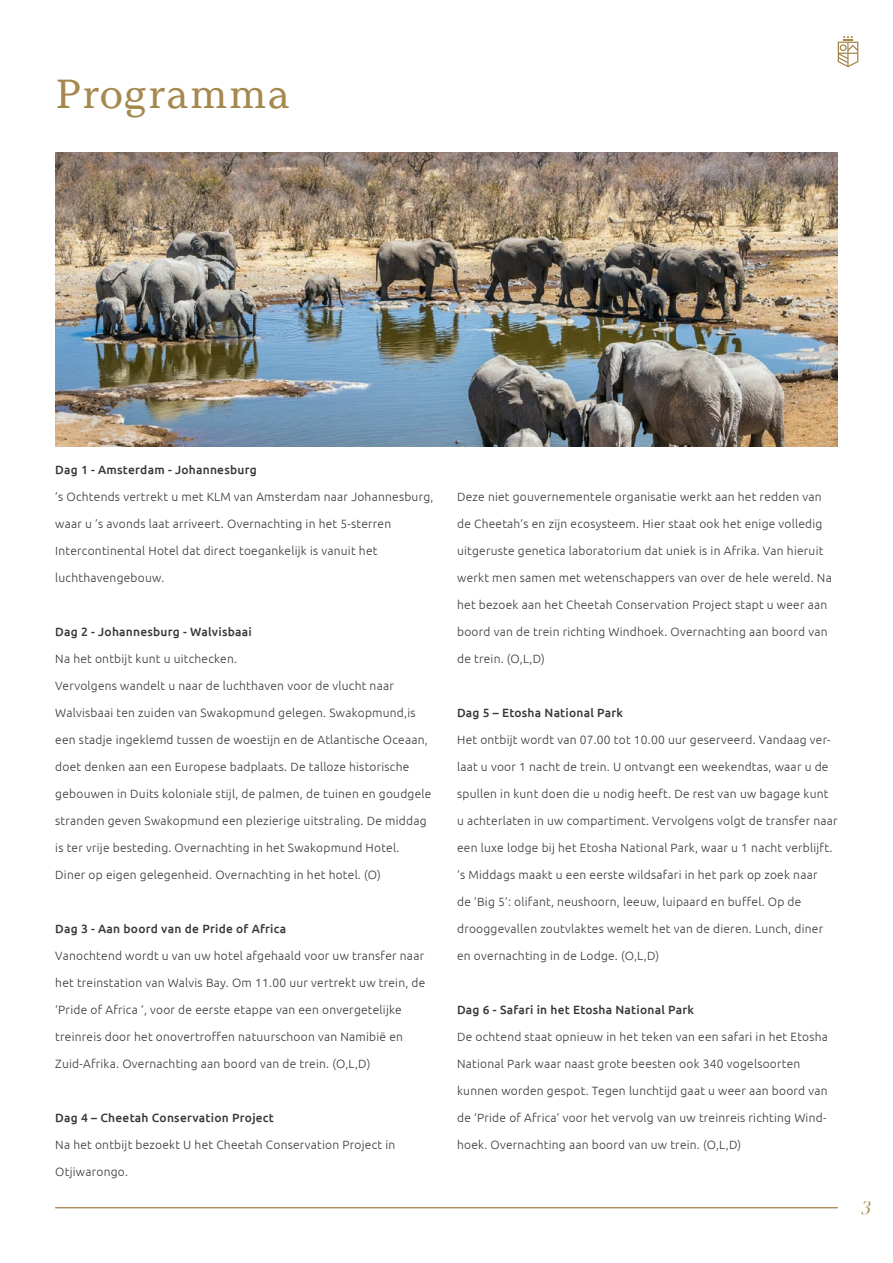
<style>
.page{position:relative;width:893px;height:1263px;background:#fff}
.page>*{position:absolute;margin:0;border:0;box-sizing:border-box;transform-origin:0 0}
.t1{font:40.5px "Argesta Text";color:#a5884e}
.t2{font:italic 18px "Argesta Hairline";color:#a5884e}
.t3{font:300 12px "Ubuntu";letter-spacing:.02em;color:#383837}
.t4{font:500 12px "Ubuntu";letter-spacing:.02em;color:#383837}
</style>
<div class="page">
<hr style="left:55px;top:1207px;width:783px;height:1px;background:#a5884e">
<img style="left:55px;top:152px;width:783px;height:295px">
<svg style="left:838px;top:36px;width:20px;height:31px"></svg>
<h1 class="t1" style="left:55px;top:69px;width:237px">Programma</h1>
<p class="t4" style="left:55px;top:462px;width:203px">Dag 1 - Amsterdam - Johannesburg</p>
<p class="t3" style="left:55px;top:489px;width:380px">’s Ochtends vertrekt u met KLM van Amsterdam naar Johannesburg,</p>
<p class="t3" style="left:55px;top:516px;width:337px">waar u ’s avonds laat arriveert. Overnachting in het 5-sterren</p>
<p class="t3" style="left:55px;top:543px;width:324px">Intercontinental Hotel dat direct toegankelijk is vanuit het</p>
<p class="t3" style="left:55px;top:570px;width:111px">luchthavengebouw.</p>
<p class="t4" style="left:55px;top:624px;width:198px">Dag 2 - Johannesburg - Walvisbaai</p>
<p class="t3" style="left:55px;top:651px;width:183px">Na het ontbijt kunt u uitchecken.</p>
<p class="t3" style="left:55px;top:678px;width:340px">Vervolgens wandelt u naar de luchthaven voor de vlucht naar</p>
<p class="t3" style="left:55px;top:705px;width:362px">Walvisbaai ten zuiden van Swakopmund gelegen. Swakopmund,is</p>
<p class="t3" style="left:55px;top:732px;width:374px">een stadje ingeklemd tussen de woestijn en de Atlantische Oceaan,</p>
<p class="t3" style="left:55px;top:759px;width:356px">doet denken aan een Europese badplaats. De talloze historische</p>
<p class="t3" style="left:55px;top:786px;width:378px">gebouwen in Duits koloniale stijl, de palmen, de tuinen en goudgele</p>
<p class="t3" style="left:55px;top:813px;width:373px">stranden geven Swakopmund een plezierige uitstraling. De middag</p>
<p class="t3" style="left:55px;top:840px;width:346px">is ter vrije besteding. Overnachting in het Swakopmund Hotel.</p>
<p class="t3" style="left:55px;top:867px;width:327px">Diner op eigen gelegenheid. Overnachting in het hotel. (O)</p>
<p class="t4" style="left:55px;top:921px;width:232px">Dag 3 - Aan boord van de Pride of Africa</p>
<p class="t3" style="left:55px;top:948px;width:370px">Vanochtend wordt u van uw hotel afgehaald voor uw transfer naar</p>
<p class="t3" style="left:55px;top:975px;width:372px">het treinstation van Walvis Bay. Om 11.00 uur vertrekt uw trein, de</p>
<p class="t3" style="left:55px;top:1002px;width:348px">‘Pride of Africa ’, voor de eerste etappe van een onvergetelijke</p>
<p class="t3" style="left:55px;top:1029px;width:349px">treinreis door het onovertroffen natuurschoon van Namibië en</p>
<p class="t3" style="left:55px;top:1056px;width:317px">Zuid-Afrika. Overnachting aan boord van de trein. (O,L,D)</p>
<p class="t4" style="left:55px;top:1110px;width:220px">Dag 4 – Cheetah Conservation Project</p>
<p class="t3" style="left:55px;top:1137px;width:341px">Na het ontbijt bezoekt U het Cheetah Conservation Project in</p>
<p class="t3" style="left:55px;top:1164px;width:74px">Otjiwarongo.</p>
<p class="t3" style="left:457px;top:489px;width:366px">Deze niet gouvernementele organisatie werkt aan het redden van</p>
<p class="t3" style="left:457px;top:516px;width:367px">de Cheetah’s en zijn ecosysteem. Hier staat ook het enige volledig</p>
<p class="t3" style="left:457px;top:543px;width:368px">uitgeruste genetica laboratorium dat uniek is in Afrika. Van hieruit</p>
<p class="t3" style="left:457px;top:570px;width:376px">werkt men samen met wetenschappers van over de hele wereld. Na</p>
<p class="t3" style="left:457px;top:597px;width:372px">het bezoek aan het Cheetah Conservation Project stapt u weer aan</p>
<p class="t3" style="left:457px;top:624px;width:372px">boord van de trein richting Windhoek. Overnachting aan boord van</p>
<p class="t3" style="left:457px;top:651px;width:89px">de trein. (O,L,D)</p>
<p class="t4" style="left:457px;top:705px;width:168px">Dag 5 – Etosha National Park</p>
<p class="t3" style="left:457px;top:732px;width:375px">Het ontbijt wordt van 07.00 tot 10.00 uur geserveerd. Vandaag ver-</p>
<p class="t3" style="left:457px;top:759px;width:373px">laat u voor 1 nacht de trein. U ontvangt een weekendtas, waar u de</p>
<p class="t3" style="left:457px;top:786px;width:373px">spullen in kunt doen die u nodig heeft. De rest van uw bagage kunt</p>
<p class="t3" style="left:457px;top:813px;width:382px">u achterlaten in uw compartiment. Vervolgens volgt de transfer naar</p>
<p class="t3" style="left:457px;top:840px;width:377px">een luxe lodge bij het Etosha National Park, waar u 1 nacht verblijft.</p>
<p class="t3" style="left:457px;top:867px;width:362px">‘s Middags maakt u een eerste wildsafari in het park op zoek naar</p>
<p class="t3" style="left:457px;top:894px;width:346px">de ’Big 5’: olifant, neushoorn, leeuw, luipaard en buffel. Op de</p>
<p class="t3" style="left:457px;top:921px;width:368px">drooggevallen zoutvlaktes wemelt het van de dieren. Lunch, diner</p>
<p class="t3" style="left:457px;top:948px;width:204px">en overnachting in de Lodge. (O,L,D)</p>
<p class="t4" style="left:457px;top:1002px;width:238px">Dag 6 - Safari in het Etosha National Park</p>
<p class="t3" style="left:457px;top:1029px;width:372px">De ochtend staat opnieuw in het teken van een safari in het Etosha</p>
<p class="t3" style="left:457px;top:1056px;width:345px">National Park waar naast grote beesten ook 340 vogelsoorten</p>
<p class="t3" style="left:457px;top:1083px;width:372px">kunnen worden gespot. Tegen lunchtijd gaat u weer aan boord van</p>
<p class="t3" style="left:457px;top:1110px;width:371px">de ‘Pride of Africa’ voor het vervolg van uw treinreis richting Wind-</p>
<p class="t3" style="left:457px;top:1137px;width:286px">hoek. Overnachting aan boord van uw trein. (O,L,D)</p>
<h2 class="t2" style="left:860px;top:1197px;width:12px">3</h2>
</div>
